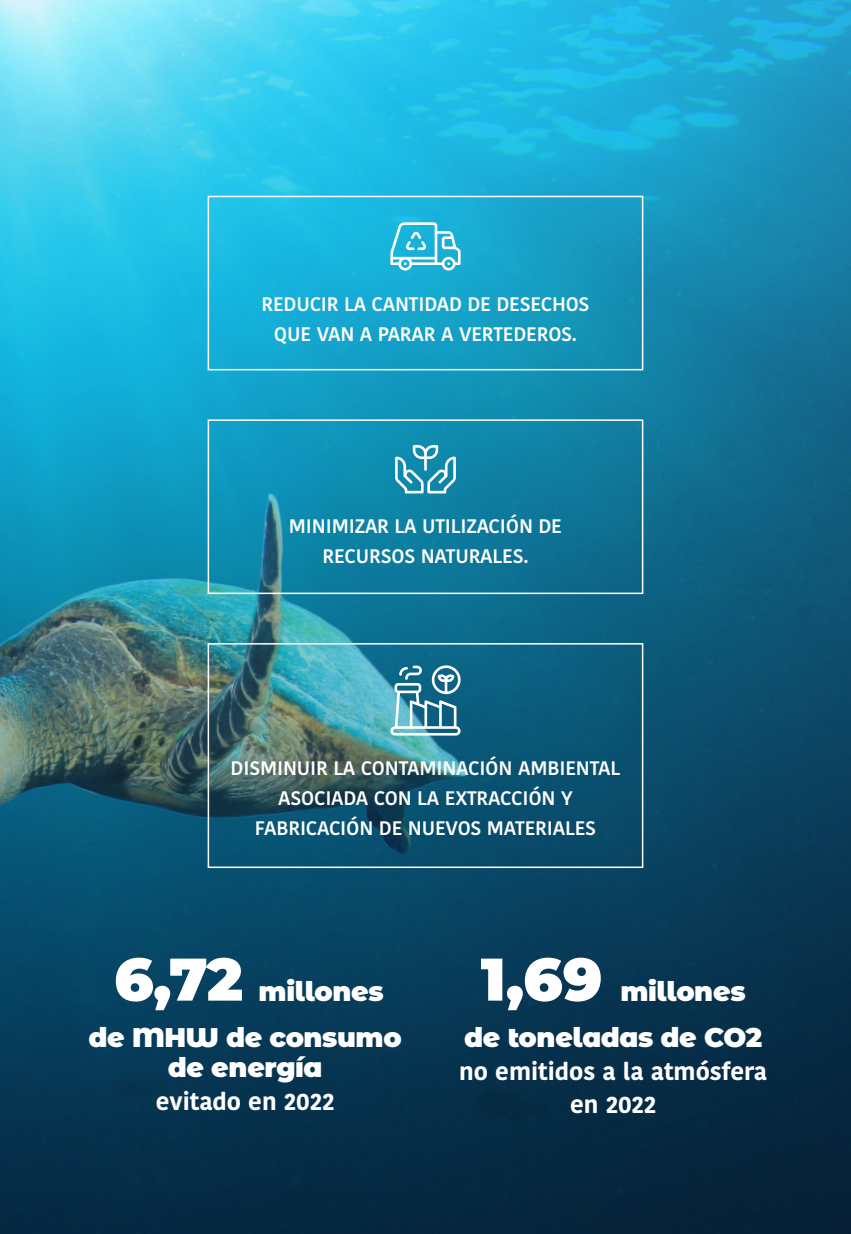
<style>
.page{position:relative;width:851px;height:1234px;background:#fff}
.page>*{position:absolute;margin:0;border:0;box-sizing:border-box;transform-origin:0 0}
.t1{font:900 60px "Montserrat Alternates";color:#fff}
.t2{font:900 27px "Montserrat Alternates";letter-spacing:-.015em;color:#fff}
.t3{font:700 24px/33px "Kohinoor Telugu";color:#fff;text-align:center}
.t4{font:600 19.5px/30px "Kohinoor Telugu";letter-spacing:-.01em;color:#fff;text-align:center}
</style>
<div class="page">
<img style="left:0;top:624px;width:420px;height:609px">
<img style="left:420px;top:259px;width:430px;height:974px">
<img style="left:0;top:0;width:422px;height:624px">
<img style="left:420px;top:0;width:430px;height:259px">
<svg style="left:390px;top:222px;width:70px;height:48px"></svg>
<div style="left:207px;top:196px;width:436px;height:174px;border:2px solid #fff"></div>
<svg style="left:395px;top:445px;width:61px;height:48px"></svg>
<div style="left:207px;top:419px;width:436px;height:175px;border:2px solid #fff"></div>
<svg style="left:390px;top:665px;width:70px;height:70px"></svg>
<div style="left:207px;top:643px;width:436px;height:224px;border:2px solid #fff"></div>
<p class="t4" style="left:261px;top:289px;width:329px">REDUCIR LA CANTIDAD DE DESECHOS</p>
<p class="t4" style="left:274px;top:319px;width:304px">QUE VAN A PARAR A VERTEDEROS.</p>
<p class="t4" style="left:289px;top:511px;width:274px">MINIMIZAR LA UTILIZACIÓN DE<br>RECURSOS NATURALES.</p>
<p class="t4" style="left:230px;top:752px;width:391px">DISMINUIR LA CONTAMINACIÓN AMBIENTAL<br>ASOCIADA CON LA EXTRACCIÓN Y</p>
<p class="t4" style="left:255px;top:812px;width:343px">FABRICACIÓN DE NUEVOS MATERIALES</p>
<p class="t1" style="left:114px;top:934px;width:130px">6,72</p>
<p class="t2" style="left:258px;top:970px;width:127px">millones</p>
<p class="t2" style="left:88px;top:1016px;width:315px">de MHW de consumo</p>
<p class="t2" style="left:168px;top:1046px;width:156px">de energía</p>
<p class="t3" style="left:156px;top:1084px;width:180px">evitado en 2022</p>
<p class="t1" style="left:480px;top:934px;width:123px">1,69</p>
<p class="t2" style="left:620px;top:970px;width:127px">millones</p>
<p class="t2" style="left:464px;top:1016px;width:299px">de toneladas de CO2</p>
<p class="t3" style="left:459px;top:1054px;width:309px">no emitidos a la atmósfera en 2022</p>
</div>
